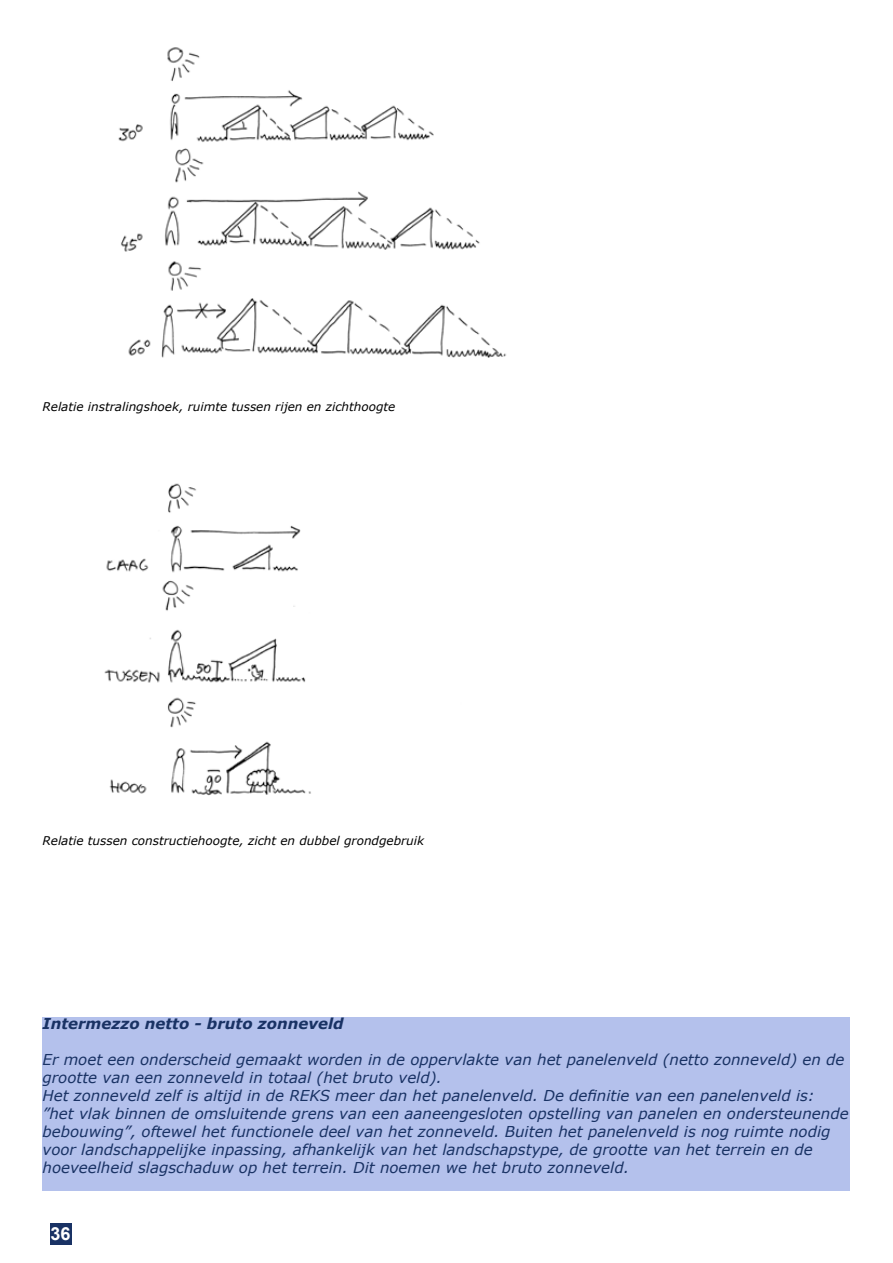
<style>
.page{position:relative;width:893px;height:1263px;background:#fff}
.page>*{position:absolute;margin:0;border:0;box-sizing:border-box;transform-origin:0 0}
.t1{font:700 18px "Arial";color:#fff}
.t2{font:italic 15px/18px "Verdana";color:#193264}
.t3{font:italic 700 15px "Verdana";color:#193264}
.t4{font:italic 12px "Verdana";color:#000}
</style>
<div class="page">
<div style="left:50px;top:1224px;width:21px;height:21px;background:#193264"></div>
<img style="left:118px;top:47px;width:388px;height:311px">
<img style="left:104px;top:483px;width:207px;height:313px">
<div style="left:43px;top:1017px;width:807px;height:174px;background:#b4c1ec"></div>
<p class="t4" style="left:43px;top:398px;width:354px">Relatie instralingshoek, ruimte tussen rijen en zichthoogte</p>
<p class="t4" style="left:43px;top:832px;width:383px">Relatie tussen constructiehoogte, zicht en dubbel grondgebruik</p>
<p class="t3" style="left:43px;top:1013px;width:303px">Intermezzo netto - bruto zonneveld</p>
<p class="t2" style="left:43px;top:1050px;width:808px">Er moet een onderscheid gemaakt worden in de oppervlakte van het panelenveld (netto zonneveld) en de grootte van een zonneveld in totaal (het bruto veld).<br>Het zonneveld zelf is altijd in de REKS meer dan het panelenveld. De definitie van een panelenveld is: ”het vlak binnen de omsluitende grens van een aaneengesloten opstelling van panelen en ondersteunende bebouwing”, oftewel het functionele deel van het zonneveld. Buiten het panelenveld is nog ruimte nodig voor landschappelijke inpassing, afhankelijk van het landschapstype, de grootte van het terrein en de hoeveelheid slagschaduw op het terrein. Dit noemen we het bruto zonneveld.</p>
<p class="t1" style="left:51px;top:1221px;width:22px">36</p>
</div>
